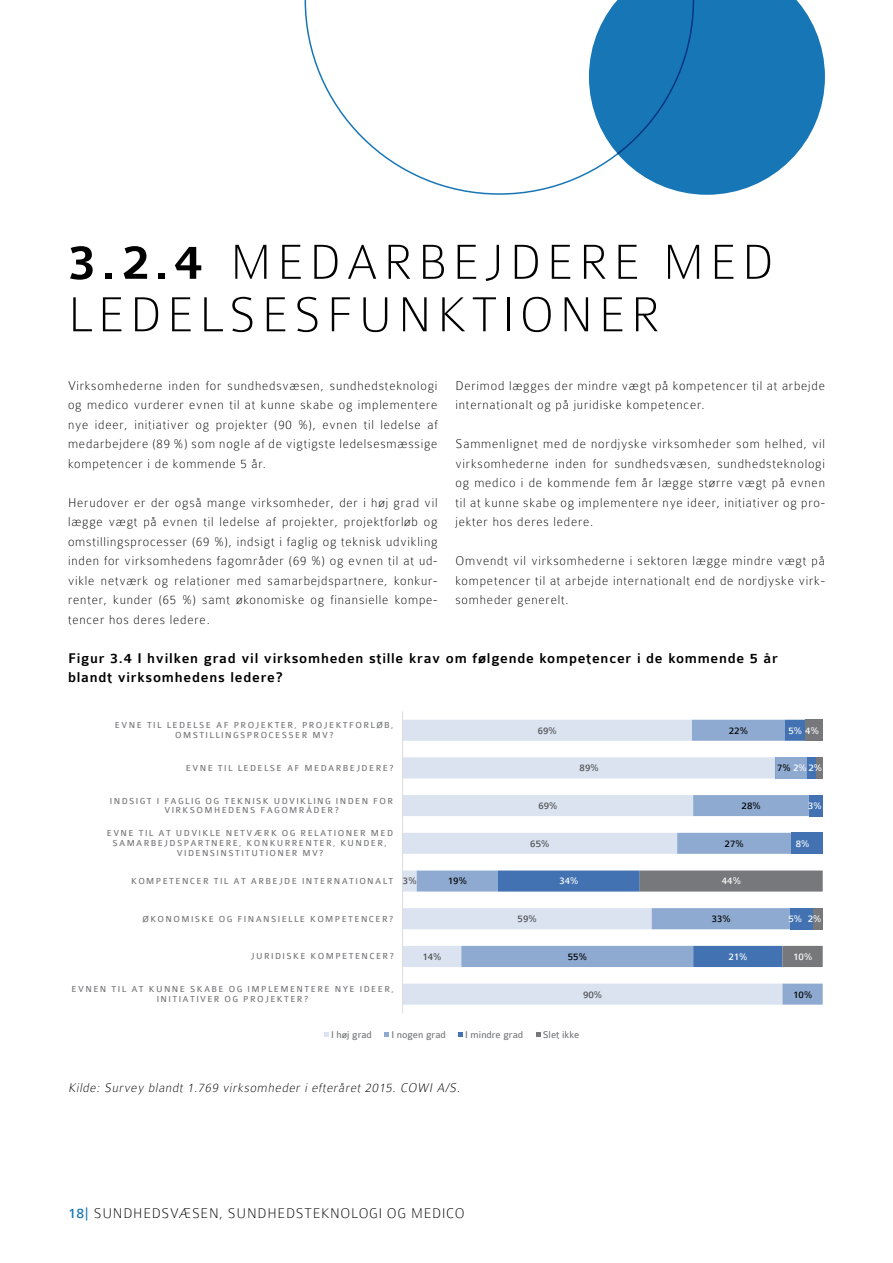
<style>
.page{position:relative;width:893px;height:1263px;background:#fff}
.page>*{position:absolute;margin:0;border:0;box-sizing:border-box;transform-origin:0 0}
.t1{font:100 52.5px/52.5px "Colaborate";letter-spacing:.1em;color:#000}
.t2{font:500 15px/19.5px "Colaborate";letter-spacing:.05em;color:#000}
.t3{font:100 15px "Colaborate";letter-spacing:.05em;color:#000}
.t4{font:100 13.5px/19.5px "Colaborate";letter-spacing:.06em;color:#000;text-align:justify}
.t5{font:italic 100 13.5px "Colaborate";color:#000}
.t6{font:10.5px "Colaborate";color:#77787b}
.t7{font:10.5px "Colaborate";letter-spacing:.005em;color:#fff}
.t8{font:10.5px "Colaborate";letter-spacing:.005em;color:#4d4d4f}
.t9{font:10.5px "Colaborate";letter-spacing:.005em;color:#000}
.t10{font:9.3px/9.8px "Colaborate";letter-spacing:.15em;color:#77787b;text-align:center}
.s1{font-weight:500}
.s2{color:#000}
.s3{font-weight:400;color:#1776b5}
</style>
<div class="page">
<svg style="left:403px;top:720px;width:14px;height:285px;fill:#dae3ef"></svg>
<svg style="left:417px;top:720px;width:406px;height:285px;fill:#dae3ef"></svg>
<div style="left:807px;top:757px;width:9px;height:21px;background:#4372b2"></div>
<div style="left:809px;top:795px;width:14px;height:21px;background:#4372b2"></div>
<div style="left:791px;top:833px;width:32px;height:21px;background:#4372b2"></div>
<svg style="left:498px;top:720px;width:307px;height:247px"></svg>
<div style="left:805px;top:720px;width:18px;height:21px;background:#77787b"></div>
<div style="left:816px;top:757px;width:7px;height:21px;background:#77787b"></div>
<svg style="left:640px;top:870px;width:183px;height:97px"></svg>
<hr style="left:402px;top:711px;width:1px;height:302px;background:#dcddde">
<svg style="left:324px;top:1032px;width:5px;height:5px"></svg>
<svg style="left:384px;top:1032px;width:5px;height:5px"></svg>
<svg style="left:458px;top:1032px;width:5px;height:5px"></svg>
<svg style="left:536px;top:1032px;width:4px;height:5px"></svg>
<svg style="left:305px;top:0;width:284px;height:195px"></svg>
<svg style="left:589px;top:0;width:236px;height:195px;fill:#1776b5"></svg>
<h1 class="t1" style="left:68px;top:236px;width:707px"><span class="s1">3.2.4</span> MEDARBEJDERE MED<br>LEDELSESFUNKTIONER</h1>
<p class="t4" style="left:68px;top:376px;width:371px">Virksomhederne inden for sundhedsvæsen, sundhedsteknologi og medico vurderer evnen til at kunne skabe og implementere nye ideer, initiativer og projekter (90 %), evnen til ledelse af medarbejdere (89 %) som nogle af de vigtigste ledelsesmæssige kompetencer i de kommende 5 år.</p>
<p class="t4" style="left:68px;top:493px;width:371px">Herudover er der også mange virksomheder, der i høj grad vil lægge vægt på evnen til ledelse af projekter, projektforløb og omstillingsprocesser (69 %), indsigt i faglig og teknisk udvikling inden for virksomhedens fagområder (69 %) og evnen til at ud&shy;vikle netværk og relationer med samarbejdspartnere, konkur&shy;renter, kunder (65 %) samt økonomiske og finansielle kompe&shy;tencer hos deres ledere.</p>
<p class="t4" style="left:455px;top:376px;width:371px">Derimod lægges der mindre vægt på kompetencer til at arbejde internationalt og på juridiske kompetencer.</p>
<p class="t4" style="left:455px;top:434px;width:371px">Sammenlignet med de nordjyske virksomheder som helhed, vil virksomhederne inden for sundhedsvæsen, sundhedsteknologi og medico i de kommende fem år lægge større vægt på evnen til at kunne skabe og implementere nye ideer, initiativer og pro&shy;jekter hos deres ledere.</p>
<p class="t4" style="left:455px;top:551px;width:371px">Omvendt vil virksomhederne i sektoren lægge mindre vægt på kompetencer til at arbejde internationalt end de nordjyske virk&shy;somheder generelt.</p>
<p class="t2" style="left:68px;top:649px;width:711px">Figur 3.4 I hvilken grad vil virksomheden stille krav om følgende kompetencer i de kommende 5 år blandt virksomhedens ledere?</p>
<p class="t10" style="left:115px;top:720px;width:280px">EVNE TIL LEDELSE AF PROJEKTER, PROJEKTFORLØB,<br>OMSTILLINGSPROCESSER MV?</p>
<p class="t10" style="left:186px;top:763px;width:209px">EVNE TIL LEDELSE AF MEDARBEJDERE?</p>
<p class="t10" style="left:110px;top:796px;width:285px">INDSIGT I FAGLIG OG TEKNISK UDVIKLING INDEN FOR<br>VIRKSOMHEDENS FAGOMRÅDER?</p>
<p class="t10" style="left:107px;top:828px;width:288px">EVNE TIL AT UDVIKLE NETVÆRK OG RELATIONER MED<br>SAMARBEJDSPARTNERE, KONKURRENTER, KUNDER,<br>VIDENSINSTITUTIONER MV?</p>
<p class="t10" style="left:131px;top:876px;width:264px">KOMPETENCER TIL AT ARBEJDE INTERNATIONALT</p>
<p class="t10" style="left:142px;top:914px;width:252px">ØKONOMISKE OG FINANSIELLE KOMPETENCER?</p>
<p class="t10" style="left:251px;top:951px;width:144px">JURIDISKE KOMPETENCER?</p>
<p class="t10" style="left:72px;top:984px;width:324px">EVNEN TIL AT KUNNE SKABE OG IMPLEMENTERE NYE IDEER,<br>INITIATIVER OG PROJEKTER?</p>
<p class="t6" style="left:331px;top:1029px;width:42px">I høj grad</p>
<p class="t6" style="left:391px;top:1029px;width:56px">I nogen grad</p>
<p class="t6" style="left:465px;top:1029px;width:60px">I mindre grad</p>
<p class="t6" style="left:543px;top:1029px;width:38px">Slet ikke</p>
<p class="t8" style="left:538px;top:725px;width:21px">69%</p>
<p class="t8" style="left:580px;top:762px;width:21px">89%</p>
<p class="t8" style="left:538px;top:800px;width:21px">69%</p>
<p class="t8" style="left:530px;top:838px;width:21px">65%</p>
<p class="t8" style="left:403px;top:875px;width:15px">3%</p>
<p class="t9" style="left:448px;top:876px;width:21px">19%</p>
<p class="t7" style="left:559px;top:876px;width:21px">34%</p>
<p class="t8" style="left:518px;top:913px;width:21px">59%</p>
<p class="t8" style="left:422px;top:951px;width:21px">14%</p>
<p class="t9" style="left:568px;top:951px;width:21px">55%</p>
<p class="t8" style="left:583px;top:989px;width:21px">90%</p>
<p class="t9" style="left:729px;top:725px;width:21px">22%</p>
<p class="t9" style="left:742px;top:800px;width:21px">28%</p>
<p class="t9" style="left:725px;top:838px;width:21px">27%</p>
<p class="t7" style="left:722px;top:876px;width:21px">44%</p>
<p class="t9" style="left:712px;top:913px;width:21px">33%</p>
<p class="t7" style="left:728px;top:951px;width:21px">21%</p>
<p class="t7" style="left:788px;top:725px;width:32px">5% 4%</p>
<p class="t7" style="left:777px;top:762px;width:46px"><span class="s2">7%</span> 2% 2%</p>
<p class="t7" style="left:808px;top:800px;width:15px">3%</p>
<p class="t7" style="left:796px;top:838px;width:15px">8%</p>
<p class="t7" style="left:788px;top:913px;width:15px">5%</p>
<p class="t7" style="left:808px;top:913px;width:15px">2%</p>
<p class="t7" style="left:793px;top:951px;width:21px">10%</p>
<p class="t9" style="left:793px;top:989px;width:21px">10%</p>
<p class="t5" style="left:68px;top:1080px;width:396px">Kilde: Survey blandt 1.769 virksomheder i efteråret 2015. COWI A/S.</p>
<p class="t3" style="left:68px;top:1205px;width:398px"><span class="s3">18|</span> SUNDHEDSVÆSEN, SUNDHEDSTEKNOLOGI OG MEDICO</p>
</div>
